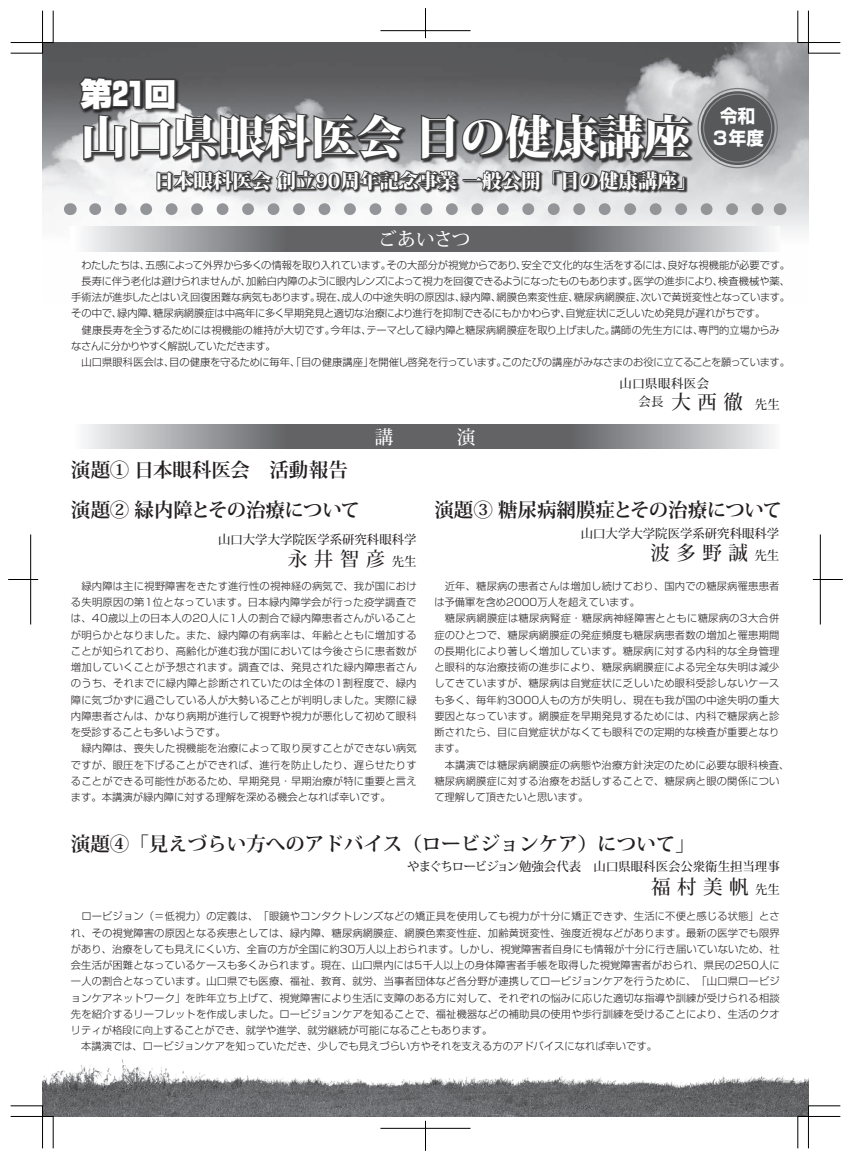
<style>
.page{position:relative;width:851px;height:1159px;background:#fff}
.page>*{position:absolute;margin:0;border:0;box-sizing:border-box;transform-origin:0 0}
.t1{font:800 46.12px "Koz Min Pro";color:#fff}
.t2{font:900 31.88px "Shin Go Pro";color:#fff}
.t3{font:700 19.5px "Koz Min Pro";color:#231f20}
.t4{font:800 19.5px "Koz Min Pro";color:#fff}
.t5{font:500 19.5px "Koz Min Pro";letter-spacing:.335em;color:#231f20}
.t6{font:500 18.62px "Koz Min Pro";letter-spacing:-.005em;color:#fff}
.t7{font:700 18.25px/21.4px "Shin Go Pro";color:#fff;text-align:center;scale:.95 1}
.t8{font:500 12.38px "Koz Min Pro";color:#231f20}
.t9{font:500 12.38px/19.1px "Koz Min Pro";letter-spacing:.04em;color:#231f20}
.t10{font:300 10.25px/16.2px "Shin Go Pro";letter-spacing:.015em;color:#231f20}
.t11{font:300 10.25px/16.2px "Shin Go Pro";letter-spacing:-.015em;color:#231f20}
.s1{font-size:19.5px}
.s2{font-size:12.38px}
</style>
<div class="page">
<img style="left:43px;top:43px;width:765px;height:189px">
<img style="left:43px;top:1059px;width:765px;height:57px">
<svg style="left:71px;top:227px;width:708px;height:25px;background:#8f9092"></svg>
<svg style="left:85px;top:424px;width:687px;height:25px;background:#8c8c8f"></svg>
<div style="left:700px;top:91px;width:74px;height:74px;background:#57585a;border-radius:50%"></div>
<div style="left:703px;top:94px;width:69px;height:69px;border:1px solid #939598;border-radius:50%"></div>
<div style="left:697px;top:88px;width:80px;height:80px;border:1px solid #76787b;border-radius:50%"></div>
<svg style="left:70px;top:209px;width:709px;height:1px"></svg>
<svg style="left:70px;top:203px;width:1px;height:12px"></svg>
<svg style="left:95px;top:203px;width:671px;height:12px"></svg>
<svg style="left:779px;top:203px;width:1px;height:12px"></svg>
<img style="left:152px;top:169px;width:549px;height:29px">
<svg style="left:76px;top:75px;width:616px;height:118px;background:#757576"></svg>
<svg style="left:10px;top:1105px;width:44px;height:43px"></svg>
<svg style="left:10px;top:10px;width:44px;height:44px"></svg>
<svg style="left:797px;top:10px;width:43px;height:44px"></svg>
<svg style="left:797px;top:1105px;width:43px;height:43px"></svg>
<hr style="left:8px;top:579px;width:30px;height:1px;background:#000">
<hr style="left:30px;top:534px;width:1px;height:90px;background:#000">
<hr style="left:812px;top:579px;width:30px;height:1px;background:#000">
<hr style="left:820px;top:534px;width:1px;height:90px;background:#000">
<hr style="left:380px;top:30px;width:90px;height:1px;background:#000">
<hr style="left:425px;top:8px;width:1px;height:30px;background:#000">
<hr style="left:380px;top:1128px;width:90px;height:1px;background:#000">
<hr style="left:425px;top:1121px;width:1px;height:30px;background:#000">
<h2 class="t2" style="left:80px;top:68px;width:97px">第21回</h2>
<h1 class="t1" style="left:80px;top:103px;width:611px">山口県眼科医会 目の健康講座</h1>
<h3 class="t4" style="left:154px;top:166px;width:543px">日本眼科医会創立90周年記念事業一般公開「目の健康講座」</h3>
<h3 class="t6" style="left:378px;top:226px;width:94px">ごあいさつ</h3>
<h3 class="t7" style="left:711px;top:104px;width:56px">令和<br>３年度</h3>
<p class="t11" style="left:71px;top:255px;width:720px">　わたしたちは、五感によって外界から多くの情報を取り入れています。その大部分が視覚からであり、安全で文化的な生活をするには、良好な視機能が必要です。　長寿に伴う老化は避けられませんが、加齢白内障のように眼内レンズによって視力を回復できるようになったものもあります。医学の進歩により、検査機械や薬、手術法が進歩したとはいえ回復困難な病気もあります。現在、成人の中途失明の原因は、緑内障、網膜色素変性症、糖尿病網膜症、次いで黄斑変性となっています。その中で、緑内障、糖尿病網膜症は中高年に多く早期発見と適切な治療により進行を抑制できるにもかかわらず、自覚症状に乏しいため発見が遅れがちです。<br>　健康長寿を全うするためには視機能の維持が大切です。今年は、テーマとして緑内障と糖尿病網膜症を取り上げました。講師の先生方には、専門的立場からみなさんに分かりやすく解説していただきます。<br>　山口県眼科医会は、目の健康を守るために毎年、「目の健康講座」を開催し啓発を行っています。このたびの講座がみなさまのお役に立てることを願っています。</p>
<p class="t9" style="left:638px;top:374px;width:143px;text-indent:-19px">山口県眼科医会<br>会長 <span class="s1">大西徹</span> 先生</p>
<h3 class="t3" style="left:71px;top:455px;width:278px">演題① 日本眼科医会　活動報告</h3>
<h3 class="t3" style="left:71px;top:496px;width:290px">演題② 緑内障とその治療について</h3>
<h3 class="t3" style="left:434px;top:496px;width:349px">演題③ 糖尿病網膜症とその治療について</h3>
<p class="t8" style="left:218px;top:530px;width:200px">山口大学大学院医学系研究科眼科学</p>
<h3 class="t5" style="left:288px;top:544px;width:130px">永井智彦<span class="s2">先生</span></h3>
<p class="t8" style="left:580px;top:524px;width:200px">山口大学大学院医学系研究科眼科学</p>
<h3 class="t5" style="left:650px;top:539px;width:130px">波多野誠<span class="s2">先生</span></h3>
<p class="t10" style="left:71px;top:576px;width:347px">　緑内障は主に視野障害をきたす進行性の視神経の病気で、我が国における失明原因の第1位となっています。日本緑内障学会が行った疫学調査では、40歳以上の日本人の20人に1人の割合で緑内障患者さんがいることが明らかとなりました。また、緑内障の有病率は、年齢とともに増加することが知られており、高齢化が進む我が国においては今後さらに患者数が増加していくことが予想されます。調査では、発見された緑内障患者さんのうち、それまでに緑内障と診断されていたのは全体の1割程度で、緑内障に気づかずに過ごしている人が大勢いることが判明しました。実際に緑内障患者さんは、かなり病期が進行して視野や視力が悪化して初めて眼科を受診することも多いようです。<br>　緑内障は、喪失した視機能を治療によって取り戻すことができない病気ですが、眼圧を下げることができれば、進行を防止したり、遅らせたりすることができる可能性があるため、早期発見・早期治療が特に重要と言えます。本講演が緑内障に対する理解を深める機会となれば幸いです。</p>
<p class="t10" style="left:434px;top:576px;width:356px">　近年、糖尿病の患者さんは増加し続けており、国内での糖尿病罹患患者は予備軍を含め2000万人を超えています。<br>　糖尿病網膜症は糖尿病腎症・糖尿病神経障害とともに糖尿病の3大合併症のひとつで、糖尿病網膜症の発症頻度も糖尿病患者数の増加と罹患期間の長期化により著しく増加しています。糖尿病に対する内科的な全身管理と眼科的な治療技術の進歩により、糖尿病網膜症による完全な失明は減少してきていますが、糖尿病は自覚症状に乏しいため眼科受診しないケースも多く、毎年約3000人もの方が失明し、現在も我が国の中途失明の重大要因となっています。網膜症を早期発見するためには、内科で糖尿病と診断されたら、目に自覚症状がなくても眼科での定期的な検査が重要となります。<br>　本講演では糖尿病網膜症の病態や治療方針決定のために必要な眼科検査、糖尿病網膜症に対する治療をお話しすることで、糖尿病と眼の関係について理解して頂きたいと思います。</p>
<h3 class="t3" style="left:71px;top:830px;width:625px">演題④「見えづらい方へのアドバイス（ロービジョンケア）について」</h3>
<p class="t8" style="left:407px;top:858px;width:374px">やまぐちロービジョン勉強会代表　山口県眼科医会公衆衛生担当理事</p>
<h3 class="t5" style="left:651px;top:873px;width:130px">福村美帆<span class="s2">先生</span></h3>
<p class="t10" style="left:71px;top:907px;width:710px">　ロービジョン（＝低視力）の定義は、「眼鏡やコンタクトレンズなどの矯正具を使用しても視力が十分に矯正できず、生活に不便と感じる状態」とされ、その視覚障害の原因となる疾患としては、緑内障、糖尿病網膜症、網膜色素変性症、加齢黄斑変性、強度近視などがあります。最新の医学でも限界があり、治療をしても見えにくい方、全盲の方が全国に約30万人以上おられます。しかし、視覚障害者自身にも情報が十分に行き届いていないため、社会生活が困難となっているケースも多くみられます。現在、山口県内には5千人以上の身体障害者手帳を取得した視覚障害者がおられ、県民の250人に一人の割合となっています。山口県でも医療、福祉、教育、就労、当事者団体など各分野が連携してロービジョンケアを行うために、「山口県ロービジョンケアネットワーク」を昨年立ち上げて、視覚障害により生活に支障のある方に対して、それぞれの悩みに応じた適切な指導や訓練が受けられる相談先を紹介するリーフレットを作成しました。ロービジョンケアを知ることで、福祉機器などの補助具の使用や歩行訓練を受けることにより、生活のクオリティが格段に向上することができ、就学や進学、就労継続が可能になることもあります。<br>　本講演では、ロービジョンケアを知っていただき、少しでも見えづらい方やそれを支える方のアドバイスになれば幸いです。</p>
</div>
